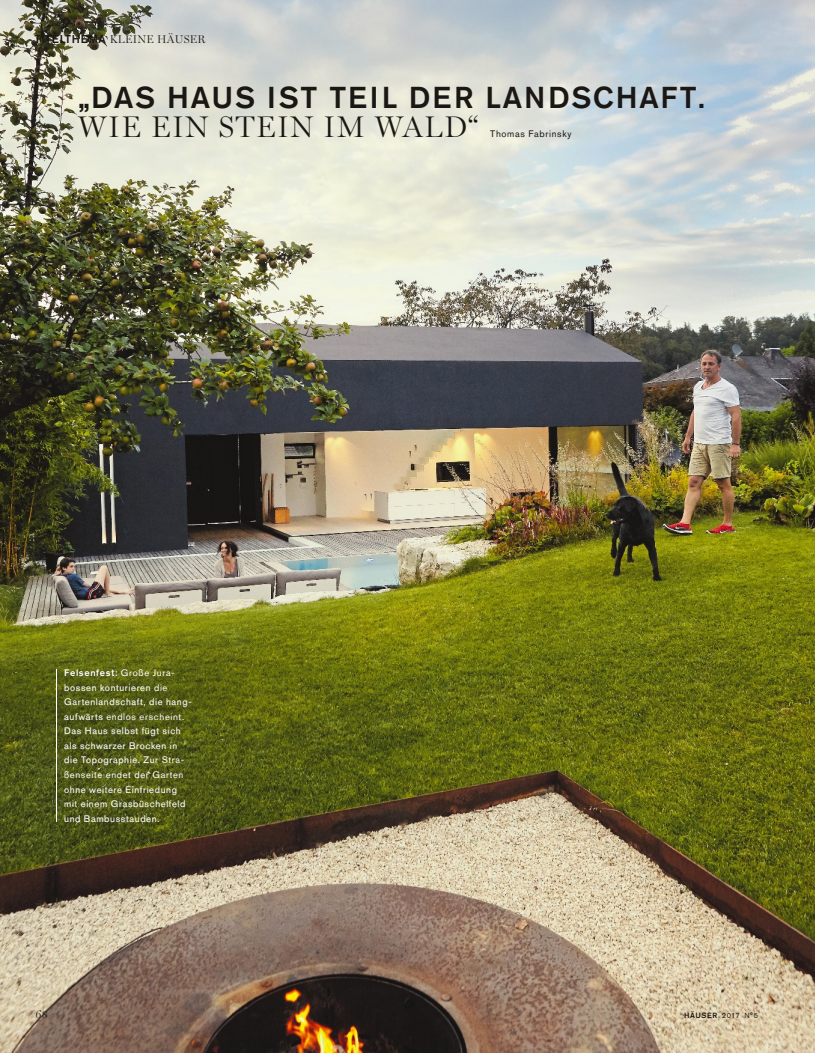
<style>
.page{position:relative;width:815px;height:1053px;background:#fff}
.page>*{position:absolute;margin:0;border:0;box-sizing:border-box;transform-origin:0 0}
.t1{font:500 30px "Akzidenz Grotesk Pro";letter-spacing:.06em;color:#1b1714}
.t2{font:300 30px "Miller Display";letter-spacing:.05em;color:#1b1714}
.t3{font:300 11.25px "Miller Display";letter-spacing:.03em;color:#1b1714}
.t4{font:9.38px/14.5px "Akzidenz Grotesk Pro";letter-spacing:.07em;color:#fefefe}
.t5{font:9.38px "Akzidenz Grotesk Pro";letter-spacing:.07em;color:#1b1714}
.t6{font:7.5px "Akzidenz Grotesk Pro";color:#1b1714}
.s1{font-family:"Akzidenz Grotesk Pro";font-weight:500}
.s2{font-weight:500}
</style>
<div class="page">
<img style="left:0;top:0;width:815px;height:1052px">
<svg style="left:65px;top:684px;width:85px;height:6px"></svg>
<svg style="left:65px;top:698px;width:127px;height:9px"></svg>
<svg style="left:64px;top:713px;width:39px;height:7px"></svg>
<svg style="left:65px;top:727px;width:115px;height:9px"></svg>
<svg style="left:64px;top:742px;width:102px;height:7px"></svg>
<svg style="left:65px;top:756px;width:93px;height:9px"></svg>
<svg style="left:135px;top:771px;width:14px;height:7px"></svg>
<svg style="left:65px;top:785px;width:111px;height:9px"></svg>
<svg style="left:81px;top:800px;width:104px;height:7px"></svg>
<svg style="left:65px;top:815px;width:94px;height:7px"></svg>
<hr style="left:56px;top:669px;width:1px;height:152px;background:#fefefe">
<p class="t3" style="left:35px;top:33px;width:172px"><span class="s1">TITELTHEMA</span> KLEINE HÄUSER</p>
<h1 class="t1" style="left:79px;top:78px;width:627px">„DAS HAUS IST TEIL DER LANDSCHAFT.</h1>
<h1 class="t2" style="left:79px;top:109px;width:401px">WIE EIN STEIN IM WALD“</h1>
<p class="t5" style="left:490px;top:127px;width:83px">Thomas Fabrinsky</p>
<p class="t4" style="left:64px;top:665px;width:129px"><span class="s2">Felsenfest:</span> Große Jura&shy;bossen konturieren die<br>Gartenlandschaft, die hang&shy;aufwärts endlos erscheint.<br>Das Haus selbst fügt sich als schwarzer Brocken in die Topographie. Zur Stra&shy;ßenseite endet der Garten ohne weitere Einfriedung mit einem Grasbüschelfeld und Bambusstauden.</p>
<p class="t3" style="left:35px;top:1007px;width:14px">68</p>
<p class="t6" style="left:684px;top:1009px;width:76px"><span class="s2">HÄUSER</span> 2017 N°5</p>
</div>
